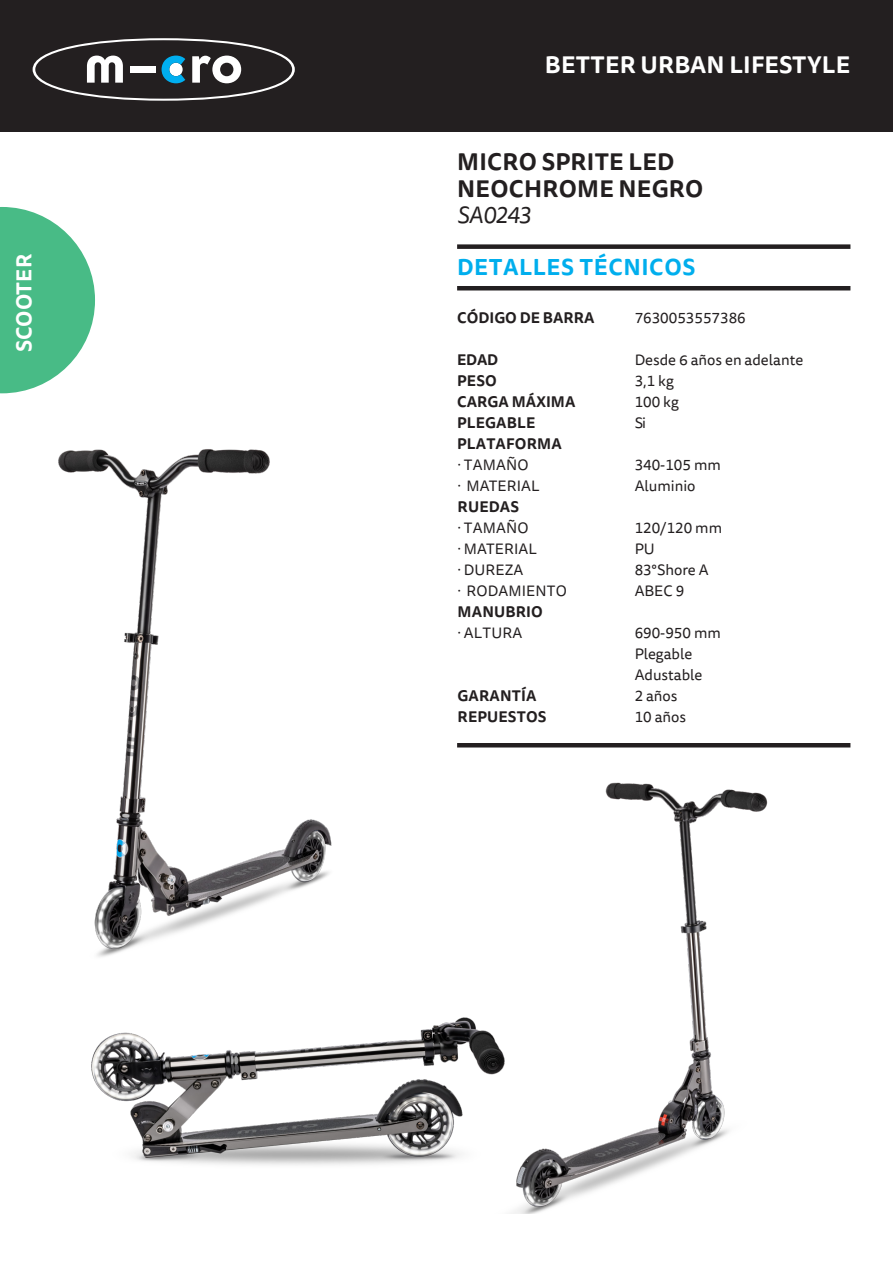
<style>
.page{position:relative;width:893px;height:1263px;background:#fff}
.page>*{position:absolute;margin:0;border:0;box-sizing:border-box;transform-origin:0 0}
.Scooter{font:700 23.4px/26.5px "Tisa Sans Pro";letter-spacing:.01em;color:#231f20}
.t1{font:700 23.4px "Tisa Sans Pro";letter-spacing:.01em;color:#fff}
.Technical{font:700 22.5px "Tisa Sans Pro";letter-spacing:.025em;color:#00aeed}
.welten{font:700 21px "Tisa Sans Pro";letter-spacing:.01em;color:#fff}
.Tab_2{font:15px/21px "Tisa Sans Pro";color:#231f20}
.Tab_1{font:15px/21px "Tisa Sans Pro";letter-spacing:.01em;color:#231f20}
.Tab_1-2{font:700 15px/21px "Tisa Sans Pro";letter-spacing:.01em;color:#231f20}
.s1{font-weight:400;font-style:italic}
.s2{font-weight:700}
</style>
<div class="page">
<div style="left:0;top:0;width:893px;height:132px;background:#231f20"></div>
<img style="left:58px;top:449px;width:274px;height:454px">
<div style="left:457px;top:244px;width:393px;height:5px;background:#231f20"></div>
<hr style="left:457px;top:286px;width:393px;height:4px;background:#231f20">
<hr style="left:457px;top:743px;width:393px;height:4px;background:#231f20">
<img style="left:466px;top:747px;width:326px;height:466px">
<img style="left:91px;top:903px;width:427px;height:311px">
<svg style="left:0;top:207px;width:95px;height:186px"></svg>
<svg style="left:33px;top:38px;width:262px;height:63px"></svg>
<div style="left:35px;top:40px;width:257px;height:59px;background:#231f20;border-radius:50%"></div>
<svg style="left:87px;top:56px;width:36px;height:27px"></svg>
<svg style="left:192px;top:56px;width:49px;height:27px"></svg>
<svg style="left:162px;top:56px;width:23px;height:27px"></svg>
<div style="left:130px;top:66px;width:25px;height:7px;background:#fff"></div>
<p class="welten" style="left:8px;top:352px;width:100px;rotate:-90deg">SCOOTER</p>
<h1 class="t1" style="left:545px;top:48px;width:307px">BETTER URBAN LIFESTYLE</h1>
<p class="Scooter" style="left:457px;top:149px;width:248px">MICRO SPRITE LED<br>NEOCHROME NEGRO<br><span class="s1">SA0243</span></p>
<p class="Technical" style="left:457px;top:251px;width:240px">DETALLES TÉCNICOS</p>
<p class="Tab_1-2" style="left:457px;top:307px;width:139px">CÓDIGO DE BARRA</p>
<p class="Tab_1" style="left:457px;top:349px;width:120px"><span class="s2">EDAD<br>PESO<br>CARGA MÁXIMA<br>PLEGABLE<br>PLATAFORMA<br></span>· TAMAÑO<br>· MATERIAL<br><span class="s2">RUEDAS<br></span>· TAMAÑO<br>· MATERIAL<br>· DUREZA<br>· RODAMIENTO<br><span class="s2">MANUBRIO<br></span>· ALTURA</p>
<p class="Tab_2" style="left:635px;top:307px;width:113px">7630053557386</p>
<p class="Tab_2" style="left:635px;top:349px;width:170px">Desde 6 años en adelante<br>3,1 kg<br>100 kg<br>Si</p>
<p class="Tab_2" style="left:635px;top:454px;width:88px">340-105 mm<br>Aluminio</p>
<p class="Tab_2" style="left:635px;top:517px;width:89px">120/120 mm<br>PU<br>83°Shore A<br>ABEC 9</p>
<p class="Tab_2" style="left:635px;top:622px;width:88px">690-950 mm<br>Plegable<br>Adustable<br>2 años<br>10 años</p>
<p class="Tab_1-2" style="left:458px;top:685px;width:90px">GARANTÍA<br>REPUESTOS</p>
</div>
